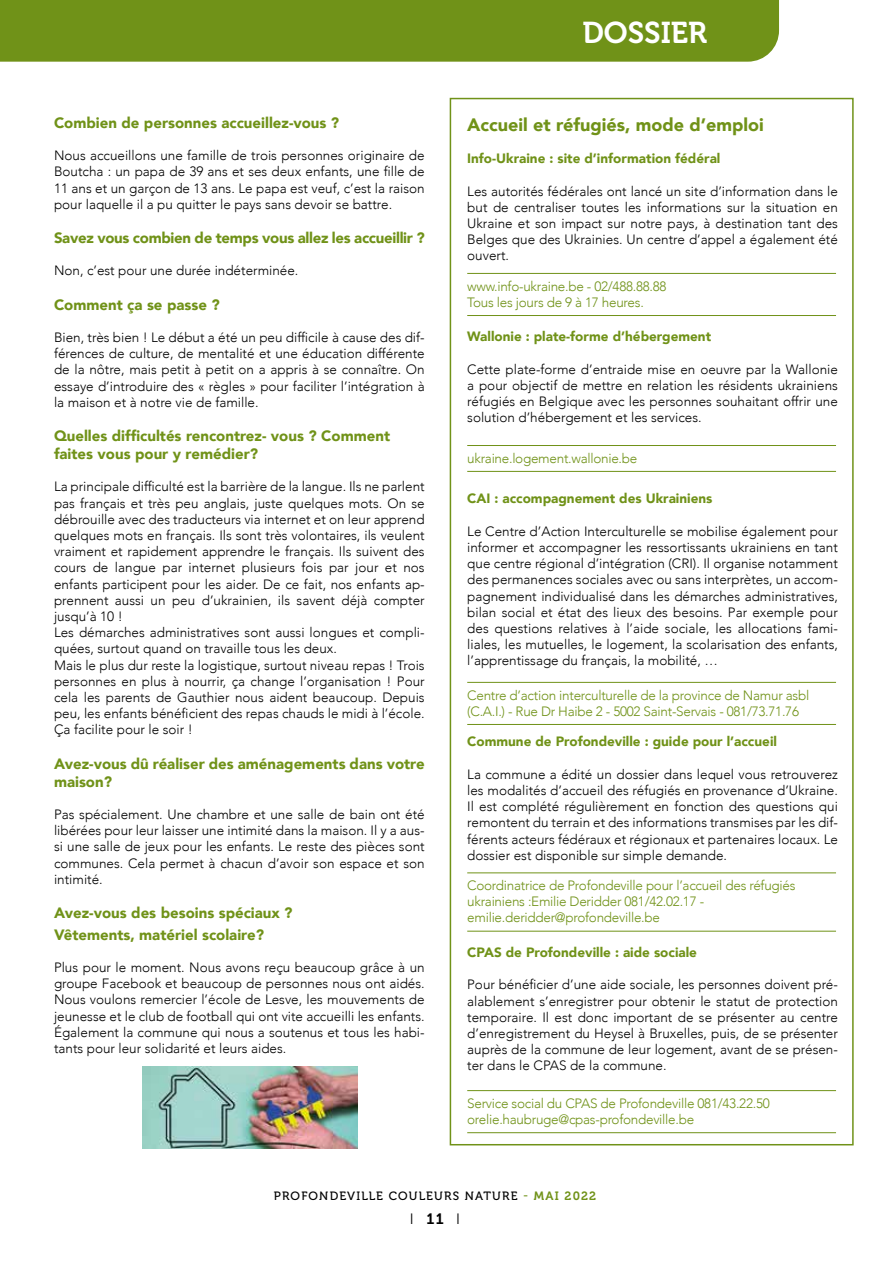
<style>
.page{position:relative;width:893px;height:1263px;background:#fff}
.page>*{position:absolute;margin:0;border:0;box-sizing:border-box;transform-origin:0 0}
.t1{font:30px "Museo 700";color:#fff}
.t2{font:900 18px "Avenir";color:#709218}
.t3{font:900 15px/18px "Avenir";color:#709218}
.t4{font:900 15px "Avenir";letter-spacing:-.02em;color:#709218}
.t5{font:300 15px "Avenir";color:#000}
.t6{font:300 13.5px/16.2px "Avenir";color:#000;text-align:justify}
.t7{font:300 13.5px/16.2px "Avenir";letter-spacing:-.02em;color:#709218}
.t8{font:900 13.5px "Avenir";color:#709218}
.t9{font:12px "Museo 500";letter-spacing:.1em;color:#000}
.s1{color:#709218}
.s2{font-family:"Museo 700";color:#709218}
.s3{font-family:"Museo 700";font-weight:400}
</style>
<div class="page">
<div style="left:0;top:0;width:779px;height:62px;background:#709218"></div>
<div style="left:450px;top:98px;width:404px;height:1047px;border:2px solid #709218"></div>
<hr style="left:467px;top:273px;width:369px;height:1px;background:#709218">
<hr style="left:467px;top:315px;width:369px;height:1px;background:#709218">
<hr style="left:467px;top:445px;width:369px;height:1px;background:#709218">
<hr style="left:467px;top:471px;width:369px;height:1px;background:#709218">
<hr style="left:467px;top:682px;width:369px;height:1px;background:#709218">
<hr style="left:467px;top:724px;width:369px;height:1px;background:#709218">
<hr style="left:467px;top:873px;width:369px;height:1px;background:#709218">
<hr style="left:467px;top:931px;width:369px;height:1px;background:#709218">
<hr style="left:467px;top:1090px;width:369px;height:1px;background:#709218">
<hr style="left:467px;top:1132px;width:369px;height:1px;background:#709218">
<img style="left:142px;top:1067px;width:215px;height:81px">
<p class="t3" style="left:54px;top:113px;width:287px">Combien de personnes accueillez-vous ?</p>
<p class="t6" style="left:54px;top:147px;width:372px">Nous accueillons une famille de trois personnes originaire de Boutcha : un papa de 39 ans et ses deux enfants, une fille de 11 ans et un garçon de 13 ans. Le papa est veuf, c’est la raison pour laquelle il a pu quitter le pays sans devoir se battre.</p>
<p class="t4" style="left:54px;top:225px;width:372px">Savez vous combien de temps vous allez les accueillir ?</p>
<p class="t6" style="left:54px;top:263px;width:246px">Non, c’est pour une durée indéterminée.</p>
<p class="t3" style="left:54px;top:295px;width:167px">Comment ça se passe ?</p>
<p class="t6" style="left:54px;top:329px;width:372px">Bien, très bien ! Le début a été un peu difficile à cause des dif&shy;férences de culture, de mentalité et une éducation différente de la nôtre, mais petit à petit on a appris à se connaître. On essaye d’introduire des « règles » pour faciliter l’intégration à la maison et à notre vie de famille.</p>
<p class="t3" style="left:54px;top:426px;width:338px">Quelles difficultés rencontrez- vous ? Comment faites vous pour y remédier?</p>
<p class="t6" style="left:54px;top:479px;width:372px;text-align:left">La principale difficulté est la barrière de la langue. Ils ne parlent pas français et très peu anglais, juste quelques mots. On se débrouille avec des traducteurs via internet et on leur apprend quelques mots en français. Ils sont très volontaires, ils veulent vraiment et rapidement apprendre le français. Ils suivent des cours de langue par internet plusieurs fois par jour et nos enfants participent pour les aider. De ce fait, nos enfants ap&shy;prennent aussi un peu d’ukrainien, ils savent déjà compter jusqu’à 10 !<br>Les démarches administratives sont aussi longues et compli&shy;quées, surtout quand on travaille tous les deux.<br>Mais le plus dur reste la logistique, surtout niveau repas ! Trois personnes en plus à nourrir, ça change l’organisation ! Pour cela les parents de Gauthier nous aident beaucoup. Depuis peu, les enfants bénéficient des repas chauds le midi à l’école.<br>Ça facilite pour le soir !</p>
<p class="t3" style="left:54px;top:754px;width:372px">Avez-vous dû réaliser des aménagements dans votre maison?</p>
<p class="t6" style="left:54px;top:806px;width:372px">Pas spécialement. Une chambre et une salle de bain ont été libérées pour leur laisser une intimité dans la maison. Il y a aus&shy;si une salle de jeux pour les enfants. Le reste des pièces sont communes. Cela permet à chacun d’avoir son espace et son intimité.</p>
<p class="t3" style="left:54px;top:901px;width:240px;line-height:21.6px">Avez-vous des besoins spéciaux ?<br>Vêtements, matériel scolaire?</p>
<p class="t6" style="left:54px;top:959px;width:372px">Plus pour le moment. Nous avons reçu beaucoup grâce à un groupe Facebook et beaucoup de personnes nous ont aidés.<br>Nous voulons remercier l’école de Lesve, les mouvements de jeunesse et le club de football qui ont vite accueilli les enfants.<br>Également la commune qui nous a soutenus et tous les habi&shy;tants pour leur solidarité et leurs aides.</p>
<h1 class="t1" style="left:582px;top:16px;width:126px">DOSSIER</h1>
<h2 class="t2" style="left:467px;top:109px;width:298px">Accueil et réfugiés, mode d’emploi</h2>
<p class="t8" style="left:467px;top:147px;width:255px">Info-Ukraine : site d’information fédéral</p>
<p class="t6" style="left:467px;top:183px;width:372px">Les autorités fédérales ont lancé un site d’information dans le but de centraliser toutes les informations sur la situation en Ukraine et son impact sur notre pays, à destination tant des Belges que des Ukrainies. Un centre d’appel a également été ouvert.</p>
<p class="t7" style="left:467px;top:278px;width:201px">www.info-ukraine.be - 02/488.88.88<br>Tous les jours de 9 à 17 heures.</p>
<p class="t8" style="left:467px;top:325px;width:245px">Wallonie : plate-forme d’hébergement</p>
<p class="t6" style="left:467px;top:361px;width:372px">Cette plate-forme d’entraide mise en oeuvre par la Wallonie a pour objectif de mettre en relation les résidents ukrainiens réfugiés en Belgique avec les personnes souhaitant offrir une solution d’hébergement et les services.</p>
<p class="t7" style="left:467px;top:450px;width:172px">ukraine.logement.wallonie.be</p>
<p class="t8" style="left:467px;top:487px;width:247px">CAI : accompagnement des Ukrainiens</p>
<p class="t6" style="left:467px;top:523px;width:372px">Le Centre d’Action Interculturelle se mobilise également pour informer et accompagner les ressortissants ukrainiens en tant que centre régional d’intégration (CRI). Il organise notamment des permanences sociales avec ou sans interprètes, un accom&shy;pagnement individualisé dans les démarches administratives, bilan social et état des lieux des besoins. Par exemple pour des questions relatives à l’aide sociale, les allocations fami&shy;liales, les mutuelles, le logement, la scolarisation des enfants, l’apprentissage du français, la mobilité, …</p>
<p class="t7" style="left:467px;top:687px;width:344px">Centre d’action interculturelle de la province de Namur asbl (C.A.I.) - Rue Dr Haibe 2 - 5002 Saint-Servais - 081/73.71.76</p>
<p class="t8" style="left:467px;top:730px;width:311px">Commune de Profondeville : guide pour l’accueil</p>
<p class="t6" style="left:467px;top:766px;width:372px">La commune a édité un dossier dans lequel vous retrouverez les modalités d’accueil des réfugiés en provenance d’Ukraine.<br>Il est complété régulièrement en fonction des questions qui remontent du terrain et des informations transmises par les dif&shy;férents acteurs fédéraux et régionaux et partenaires locaux. Le dossier est disponible sur simple demande.</p>
<p class="t7" style="left:467px;top:877px;width:330px">Coordinatrice de Profondeville pour l’accueil des réfugiés ukrainiens :Emilie Deridder 081/42.02.17 - emilie.deridder@profondeville.be</p>
<p class="t8" style="left:467px;top:941px;width:231px">CPAS de Profondeville : aide sociale</p>
<p class="t6" style="left:467px;top:977px;width:372px">Pour bénéficier d’une aide sociale, les personnes doivent pré&shy;alablement s’enregistrer pour obtenir le statut de protection temporaire. Il est donc important de se présenter au centre d’enregistrement du Heysel à Bruxelles, puis, de se présenter auprès de la commune de leur logement, avant de se présen&shy;ter dans le CPAS de la commune.</p>
<p class="t7" style="left:467px;top:1095px;width:304px">Service social du CPAS de Profondeville 081/43.22.50 orelie.haubruge@cpas-profondeville.be</p>
<p class="t9" style="left:274px;top:1189px;width:324px">PROFONDEVILLE COULEURS NATURE <span class="s1">-</span> <span class="s2">MAI 2022</span></p>
<p class="t5" style="left:410px;top:1210px;width:52px">I <span class="s3">11</span> I</p>
</div>
